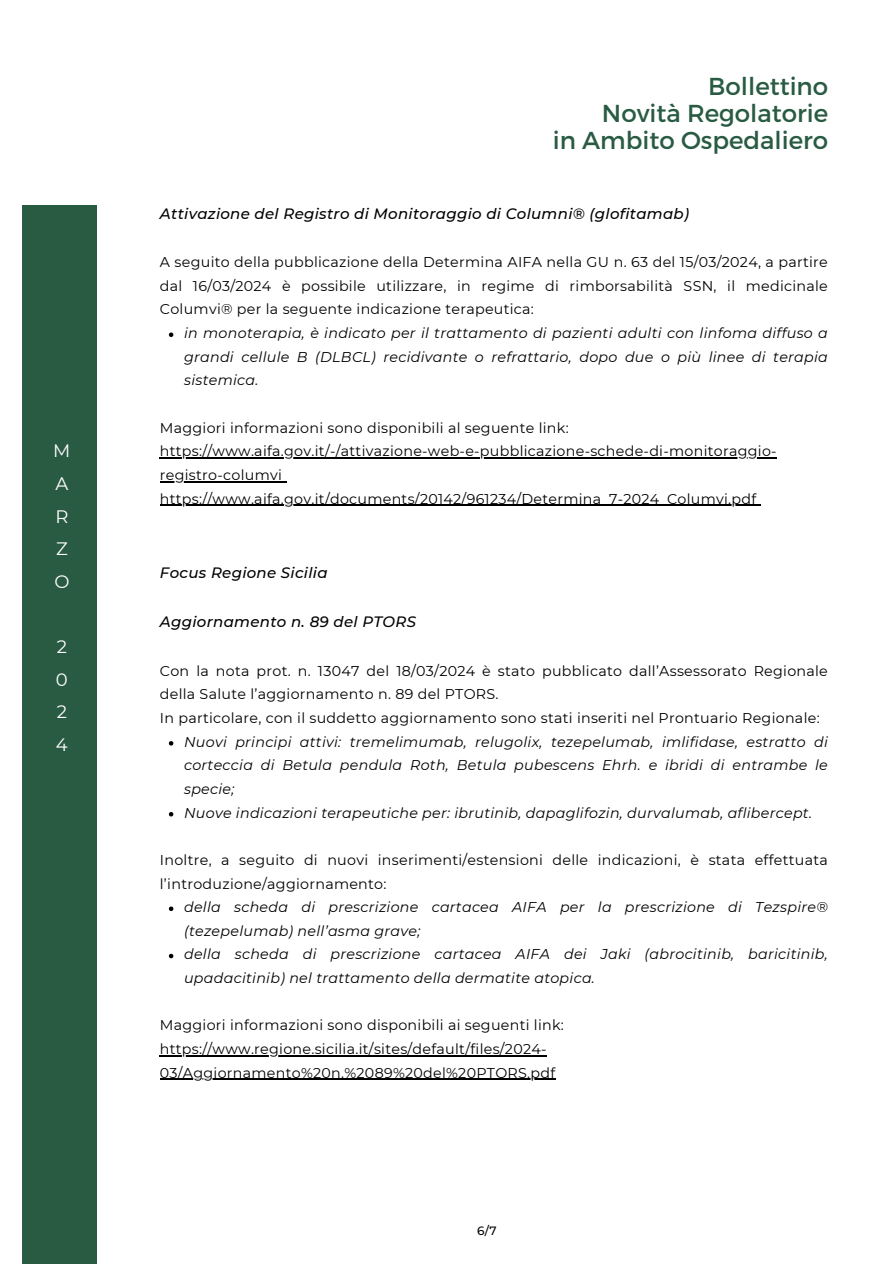
<style>
.page{position:relative;width:894px;height:1264px;background:#fff}
.page>*{position:absolute;margin:0;border:0;box-sizing:border-box;transform-origin:0 0}
.t1{font:24.45px/27px "Montserrat";color:#295b43;text-align:right}
.t2{font:18px/32.7px "Montserrat";color:#fff}
.t3{font:italic 500 15px "Montserrat";letter-spacing:.02em;color:#000}
.t4{font:14.25px/23.7px "Montserrat";letter-spacing:.02em;color:#000;text-align:justify}
.t5{font:italic 14.25px/23.7px "Montserrat";letter-spacing:.02em;color:#000}
.t6{font:500 12px "Montserrat";color:#000}
.s1{font-style:normal}
</style>
<div class="page">
<div style="left:23px;top:206px;width:74px;height:1057px;background:#295b43"></div>
<svg style="left:169px;top:332px;width:4px;height:5px"></svg>
<hr style="left:160px;top:457px;width:616px;height:1px;background:#000">
<hr style="left:160px;top:481px;width:122px;height:1px;background:#000">
<hr style="left:160px;top:504px;width:596px;height:2px;background:#000">
<svg style="left:169px;top:741px;width:4px;height:4px"></svg>
<svg style="left:169px;top:812px;width:4px;height:4px"></svg>
<svg style="left:169px;top:906px;width:4px;height:5px"></svg>
<svg style="left:169px;top:953px;width:4px;height:5px"></svg>
<hr style="left:160px;top:1055px;width:386px;height:1px;background:#000">
<hr style="left:160px;top:1078px;width:395px;height:1px;background:#000">
<h5 class="t2" style="left:53px;top:434px;width:19px">M<br>A<br>R<br>Z<br>O</h5>
<p class="t2" style="left:56px;top:630px;width:13px;text-align:justify">2<br>0<br>2<br>4</p>
<h1 class="t1" style="left:552px;top:71px;width:277px">Bollettino<br>Novità Regolatorie<br>in Ambito Ospedaliero</h1>
<h3 class="t3" style="left:160px;top:204px;width:530px">Attivazione del Registro di Monitoraggio di Columni® (glofitamab)</h3>
<h1 class="t4" style="left:160px;top:250px;width:669px">A seguito della pubblicazione della Determina AIFA nella GU n. 63 del 15/03/2024, a partire dal 16/03/2024 è possibile utilizzare, in regime di rimborsabilità SSN, il medicinale Columvi® per la seguente indicazione terapeutica:</h1>
<h4 class="t5" style="left:184px;top:321px;width:645px;text-align:justify">in monoterapia, è indicato per il trattamento di pazienti adulti con linfoma diffuso a grandi cellule B (DLBCL) recidivante o refrattario, dopo due o più linee di terapia sistemica.</h4>
<h5 class="t4" style="left:160px;top:416px;width:410px">Maggiori informazioni sono disponibili al seguente link:</h5>
<p class="t4" style="left:160px;top:439px;width:618px">https://www.aifa.gov.it/-/attivazione-web-e-pubblicazione-schede-di-monitoraggio-</p>
<h5 class="t4" style="left:160px;top:463px;width:124px">registro-columvi</h5>
<h4 class="t4" style="left:160px;top:486px;width:597px">https://www.aifa.gov.it/documents/20142/961234/Determina_7-2024_Columvi.pdf</h4>
<h4 class="t3" style="left:160px;top:563px;width:169px">Focus Regione Sicilia</h4>
<h4 class="t3" style="left:160px;top:613px;width:257px">Aggiornamento n. 89 del PTORS</h4>
<h4 class="t4" style="left:160px;top:659px;width:669px">Con la nota prot. n. 13047 del 18/03/2024 è stato pubblicato dall’Assessorato Regionale della Salute l’aggiornamento n. 89 del PTORS.</h4>
<h4 class="t5" style="left:184px;top:706px;width:645px;text-indent:-24px"><span class="s1">In particolare, con il suddetto aggiornamento sono stati inseriti nel Prontuario Regionale:<br></span>Nuovi principi attivi: tremelimumab, relugolix, tezepelumab, imlifidase, estratto di corteccia di Betula pendula Roth, Betula pubescens Ehrh. e ibridi di entrambe le</h4>
<h5 class="t5" style="left:184px;top:777px;width:629px">specie;<br>Nuove indicazioni terapeutiche per: ibrutinib, dapaglifozin, durvalumab, aflibercept.</h5>
<h5 class="t4" style="left:160px;top:848px;width:669px">Inoltre, a seguito di nuovi inserimenti/estensioni delle indicazioni, è stata effettuata</h5>
<p class="t5" style="left:184px;top:871px;width:645px;text-indent:-24px"><span class="s1">l’introduzione/aggiornamento:<br></span>della scheda di prescrizione cartacea AIFA per la prescrizione di Tezspire®</p>
<p class="t5" style="left:184px;top:918px;width:645px">(tezepelumab) nell’asma grave;<br>della scheda di prescrizione cartacea AIFA dei Jaki (abrocitinib, baricitinib,</p>
<h5 class="t5" style="left:184px;top:966px;width:412px">upadacitinib) nel trattamento della dermatite atopica.</h5>
<h5 class="t4" style="left:160px;top:1013px;width:405px">Maggiori informazioni sono disponibili ai seguenti link:</h5>
<p class="t4" style="left:160px;top:1037px;width:388px">https://www.regione.sicilia.it/sites/default/files/2024-</p>
<p class="t4" style="left:160px;top:1060px;width:397px">03/Aggiornamento%20n.%2089%20del%20PTORS.pdf</p>
<h2 class="t6" style="left:477px;top:1223px;width:21px">6/7</h2>
</div>
